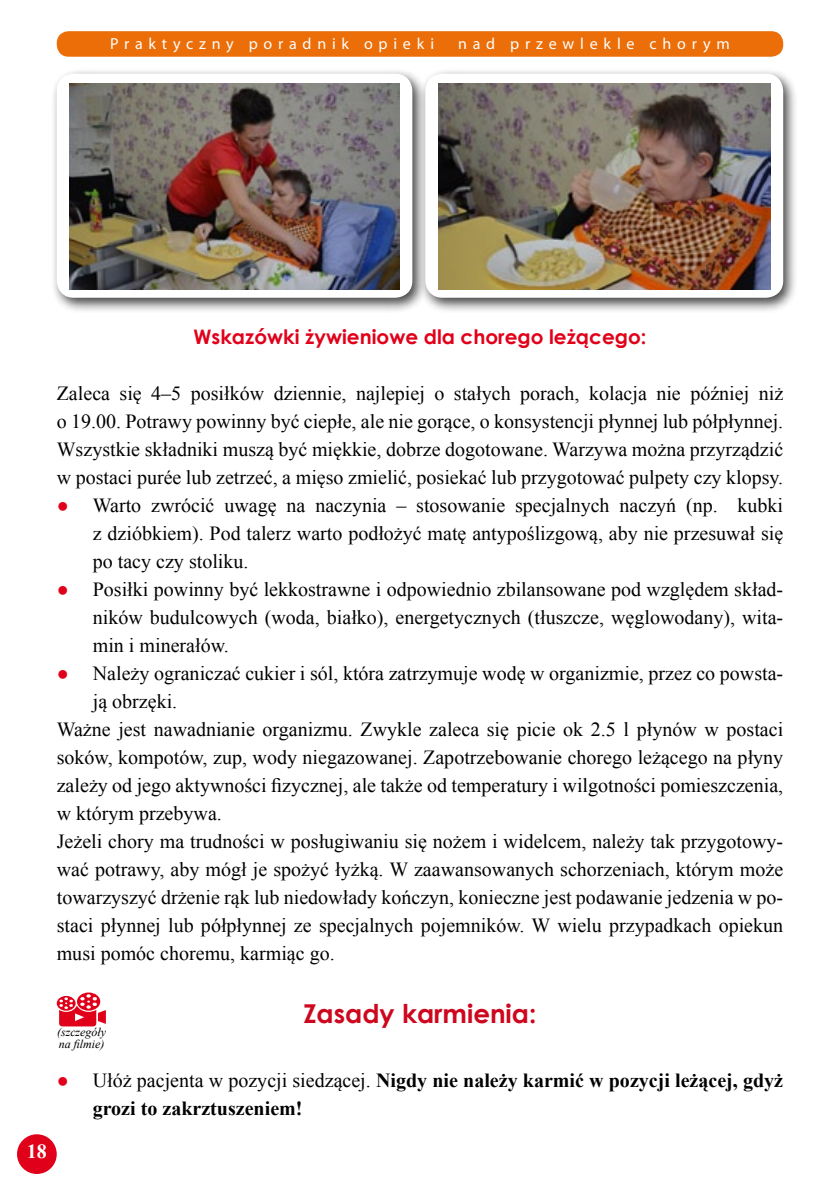
<style>
.page{position:relative;width:840px;height:1191px;background:#fff}
.page>*{position:absolute;margin:0;border:0;box-sizing:border-box;transform-origin:0 0}
.t1{font:700 26px "Century Gothic";color:#cd071e}
.t2{font:20px/28px "Times New Roman";color:#000;text-align:justify}
.t3{font:700 20px/28px "Times New Roman";color:#000}
.t4{font:700 20px "Century Gothic";color:#e1001a}
.t5{font:700 20px "Times New Roman";color:#fff}
.t6{font:16px "Myriad Pro";letter-spacing:.36em;color:#fff}
.t7{font:italic 12px/12px "Times New Roman";color:#000}
.s1{color:#e1001a}
.s2{font-weight:400;color:#e1001a}
.s3{font-weight:400}
</style>
<div class="page">
<div style="left:57px;top:31px;width:725px;height:26px;background:#eb6e08;border-radius:12px"></div>
<div style="left:17px;top:1134px;width:40px;height:40px;background:#e1001a;border-radius:50%"></div>
<div style="left:50px;top:67px;width:377px;height:246px;background:#000;opacity:.75"></div>
<div style="left:57px;top:74px;width:355px;height:224px;background:#fff;border-radius:17px"></div>
<img style="left:69px;top:84px;width:330px;height:205px">
<div style="left:418px;top:67px;width:379px;height:246px;background:#000;opacity:.75"></div>
<div style="left:425px;top:74px;width:357px;height:224px;background:#fff;border-radius:17px"></div>
<img style="left:438px;top:84px;width:332px;height:205px">
<svg style="left:57px;top:992px;width:49px;height:34px"></svg>
<p class="t6" style="left:110px;top:34px;width:325px">Praktyczny poradnik opieki</p>
<p class="t6" style="left:458px;top:34px;width:273px">nad przewlekle chorym</p>
<p class="t5" style="left:27px;top:1137px;width:22px">18</p>
<p class="t4" style="left:193px;top:321px;width:454px">Wskazówki żywieniowe dla chorego leżącego:</p>
<p class="t2" style="left:57px;top:379px;width:727px">Zaleca się 4–5 posiłków dziennie, najlepiej o stałych porach, kolacja nie później niż o 19.00. Potrawy powinny być ciepłe, ale nie gorące, o konsystencji płynnej lub półpłynnej.<br>Wszystkie składniki muszą być miękkie, dobrze dogotowane. Warzywa można przyrządzić w postaci purée lub zetrzeć, a mięso zmielić, posiekać lub przygotować pulpety czy klopsy.</p>
<p class="t2" style="left:93px;top:491px;width:691px;text-indent:-36px"><span class="s1">●</span> Warto zwrócić uwagę na naczynia – stosowanie specjalnych naczyń (np. kubki z dzióbkiem). Pod talerz warto podłożyć matę antypoślizgową, aby nie przesuwał się po tacy czy stoliku.</p>
<p class="t2" style="left:93px;top:575px;width:691px;text-indent:-36px"><span class="s1">●</span> Posiłki powinny być lekkostrawne i odpowiednio zbilansowane pod względem skład&shy;ników budulcowych (woda, białko), energetycznych (tłuszcze, węglowodany), wita&shy;min i minerałów.</p>
<p class="t2" style="left:57px;top:659px;width:727px"><span class="s1">●</span> Należy ograniczać cukier i sól, która zatrzymuje wodę w organizmie, przez co powsta-</p>
<p class="t2" style="left:93px;top:687px;width:86px">ją obrzęki.</p>
<p class="t2" style="left:57px;top:715px;width:727px">Ważne jest nawadnianie organizmu. Zwykle zaleca się picie ok 2.5 l płynów w postaci</p>
<p class="t2" style="left:57px;top:743px;width:727px">soków, kompotów, zup, wody niegazowanej. Zapotrzebowanie chorego leżącego na płyny</p>
<p class="t2" style="left:57px;top:771px;width:727px">zależy od jego aktywności fizycznej, ale także od temperatury i wilgotności pomieszczenia,</p>
<p class="t2" style="left:57px;top:799px;width:166px">w którym przebywa.</p>
<p class="t2" style="left:57px;top:827px;width:727px">Jeżeli chory ma trudności w posługiwaniu się nożem i widelcem, należy tak przygotowy-</p>
<p class="t2" style="left:57px;top:855px;width:727px">wać potrawy, aby mógł je spożyć łyżką. W zaawansowanych schorzeniach, którym może</p>
<p class="t2" style="left:57px;top:883px;width:727px">towarzyszyć drżenie rąk lub niedowłady kończyn, konieczne jest podawanie jedzenia w po-</p>
<p class="t2" style="left:57px;top:911px;width:727px">staci płynnej lub półpłynnej ze specjalnych pojemników. W wielu przypadkach opiekun</p>
<p class="t2" style="left:57px;top:939px;width:279px">musi pomóc choremu, karmiąc go.</p>
<h1 class="t1" style="left:303px;top:994px;width:234px">Zasady karmienia:</h1>
<p class="t7" style="left:57px;top:1025px;width:51px">(szczegóły na filmie)</p>
<p class="t3" style="left:93px;top:1065px;width:691px;text-indent:-36px"><span class="s2">●</span> <span class="s3">Ułóż pacjenta w pozycji siedzącej.</span> Nigdy nie należy karmić w pozycji leżącej, gdyż grozi to zakrztuszeniem!</p>
</div>
